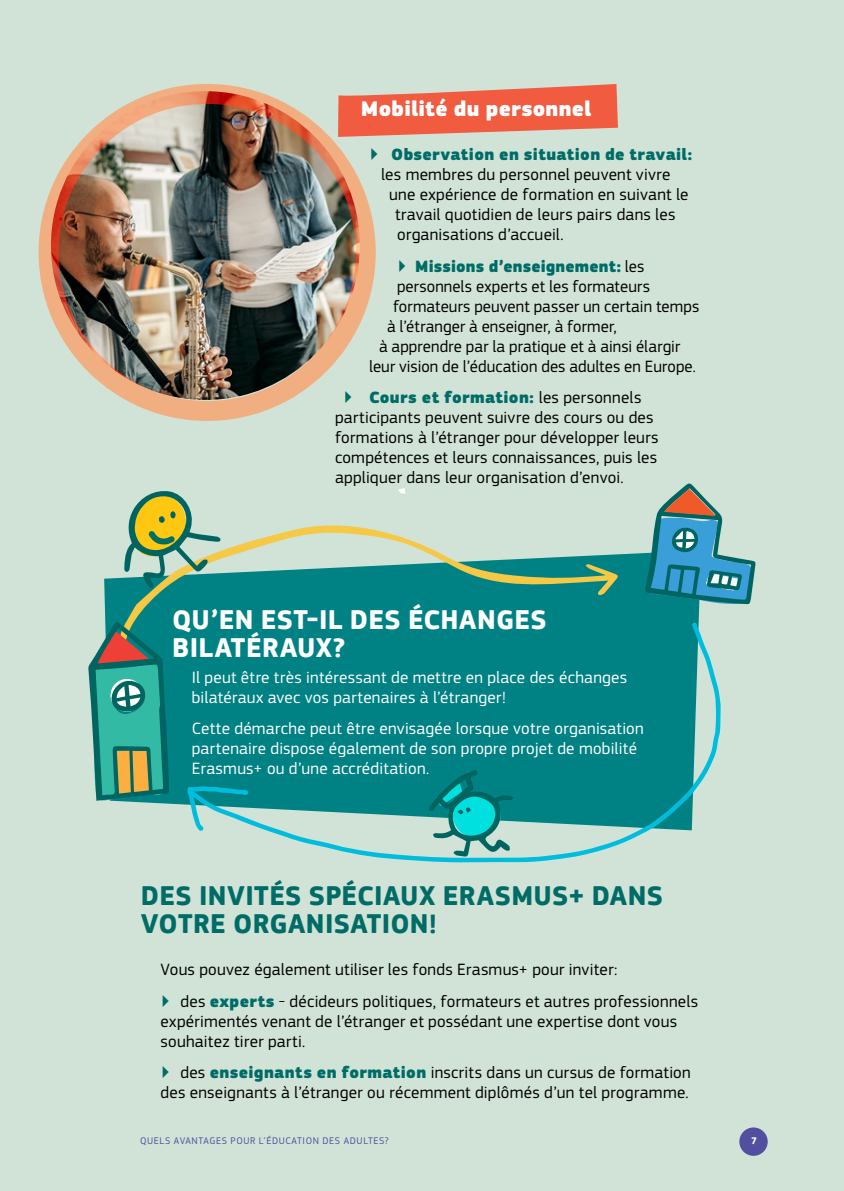
<style>
.page{position:relative;width:844px;height:1191px;background:#fff}
.page>*{position:absolute;margin:0;border:0;box-sizing:border-box;transform-origin:0 0}
.t1{font:700 28px/28px "EC Square Sans Pro";letter-spacing:.01em;color:#006c67}
.t2{font:700 28px/28px "EC Square Sans Pro";letter-spacing:.01em;color:#fff}
.t3{font:900 22px "EC Square Sans Pro";letter-spacing:.01em;color:#fff}
.t4{font:17px/20px "EC Square Sans Pro";letter-spacing:.015em;color:#000}
.t5{font:17px/20px "EC Square Sans Pro";letter-spacing:.015em;color:#fff}
.t6{font:900 17px "EC Square Sans Pro";letter-spacing:.015em;color:#006c67}
.t7{font:10px "EC Square Sans Pro";letter-spacing:.06em;color:#524fa1}
.t8{font:700 10px "EC Square Sans Cond Pro";color:#fff}
.s1{font-weight:400}
.s2{font-weight:400;color:#000}
.s3{color:#006c67}
.s4{font-weight:900;color:#006c67}
</style>
<div class="page">
<div style="left:0;top:0;width:843px;height:1191px;background:#d1e3d6"></div>
<div style="left:739px;top:1127px;width:28px;height:28px;background:#524fa1;border-radius:50%"></div>
<svg style="left:338px;top:84px;width:279px;height:53px"></svg>
<img style="left:51px;top:91px;width:309px;height:309px;border-radius:154px">
<div style="left:39px;top:84px;width:336px;height:337px;border:20px solid #f15b40;border-radius:50%"></div>
<svg style="left:104px;top:553px;width:596px;height:252px;background:#138a8b"></svg>
<svg style="left:644px;top:484px;width:111px;height:120px"></svg>
<svg style="left:398px;top:488px;width:7px;height:6px"></svg>
<svg style="left:119px;top:525px;width:499px;height:119px;fill:#008284"></svg>
<svg style="left:88px;top:621px;width:81px;height:179px;background:#4b9986"></svg>
<svg style="left:124px;top:491px;width:97px;height:98px"></svg>
<svg style="left:188px;top:622px;width:532px;height:240px;fill:#008284"></svg>
<svg style="left:187px;top:786px;width:62px;height:46px"></svg>
<p class="t3" style="left:361px;top:95px;width:232px">Mobilité du personnel</p>
<p class="t6" style="left:369px;top:144px;width:324px"><span class="s1">▶</span> Observation en situation de travail:</p>
<p class="t4" style="left:381px;top:165px;width:291px">les membres du personnel peuvent vivre</p>
<p class="t4" style="left:389px;top:185px;width:301px">une expérience de formation en suivant le</p>
<p class="t4" style="left:395px;top:205px;width:282px">travail quotidien de leurs pairs dans les</p>
<p class="t4" style="left:397px;top:225px;width:168px">organisations d’accueil.</p>
<p class="t6" style="left:397px;top:256px;width:249px"><span class="s1">▶</span> Missions d’enseignement: <span class="s2">les</span></p>
<p class="t4" style="left:397px;top:276px;width:254px">personnels experts et les formateurs</p>
<p class="t4" style="left:393px;top:296px;width:307px">formateurs peuvent passer un certain temps</p>
<p class="t4" style="left:387px;top:316px;width:231px">à l’étranger à enseigner, à former,</p>
<p class="t4" style="left:379px;top:336px;width:302px">à apprendre par la pratique et à ainsi élargir</p>
<p class="t4" style="left:369px;top:356px;width:328px">leur vision de l’éducation des adultes en Europe.</p>
<p class="t4" style="left:335px;top:388px;width:325px;text-indent:8px"><span class="s3">▶</span> <span class="s4">Cours et formation:</span> les personnels participants peuvent suivre des cours ou des formations à l’étranger pour développer leurs compétences et leurs connaissances, puis les appliquer dans leur organisation d’envoi.</p>
<h1 class="t2" style="left:172px;top:607px;width:376px">QU’EN EST-IL DES ÉCHANGES<br>BILATÉRAUX?</h1>
<p class="t5" style="left:192px;top:667px;width:437px">Il peut être très intéressant de mettre en place des échanges bilatéraux avec vos partenaires à l’étranger!</p>
<p class="t5" style="left:192px;top:718px;width:453px">Cette démarche peut être envisagée lorsque votre organisation partenaire dispose également de son propre projet de mobilité<br>Erasmus+ ou d’une accréditation.</p>
<h1 class="t1" style="left:141px;top:882px;width:523px">DES INVITÉS SPÉCIAUX ERASMUS+ DANS<br>VOTRE ORGANISATION!</h1>
<p class="t4" style="left:160px;top:954px;width:539px;line-height:31.4px">Vous pouvez également utiliser les fonds Erasmus+ pour inviter:<br><span class="s3">▶</span> des <span class="s4">experts</span> - décideurs politiques, formateurs et autres professionnels</p>
<p class="t4" style="left:160px;top:1011px;width:518px">expérimentés venant de l’étranger et possédant une expertise dont vous souhaitez tirer parti.</p>
<p class="t4" style="left:160px;top:1062px;width:531px"><span class="s3">▶</span> des <span class="s4">enseignants en formation</span> inscrits dans un cursus de formation des enseignants à l’étranger ou récemment diplômés d’un tel programme.</p>
<p class="t7" style="left:140px;top:1135px;width:250px">QUELS AVANTAGES POUR L’ÉDUCATION DES ADULTES?</p>
<p class="t8" style="left:751px;top:1134px;width:7px">7</p>
</div>
